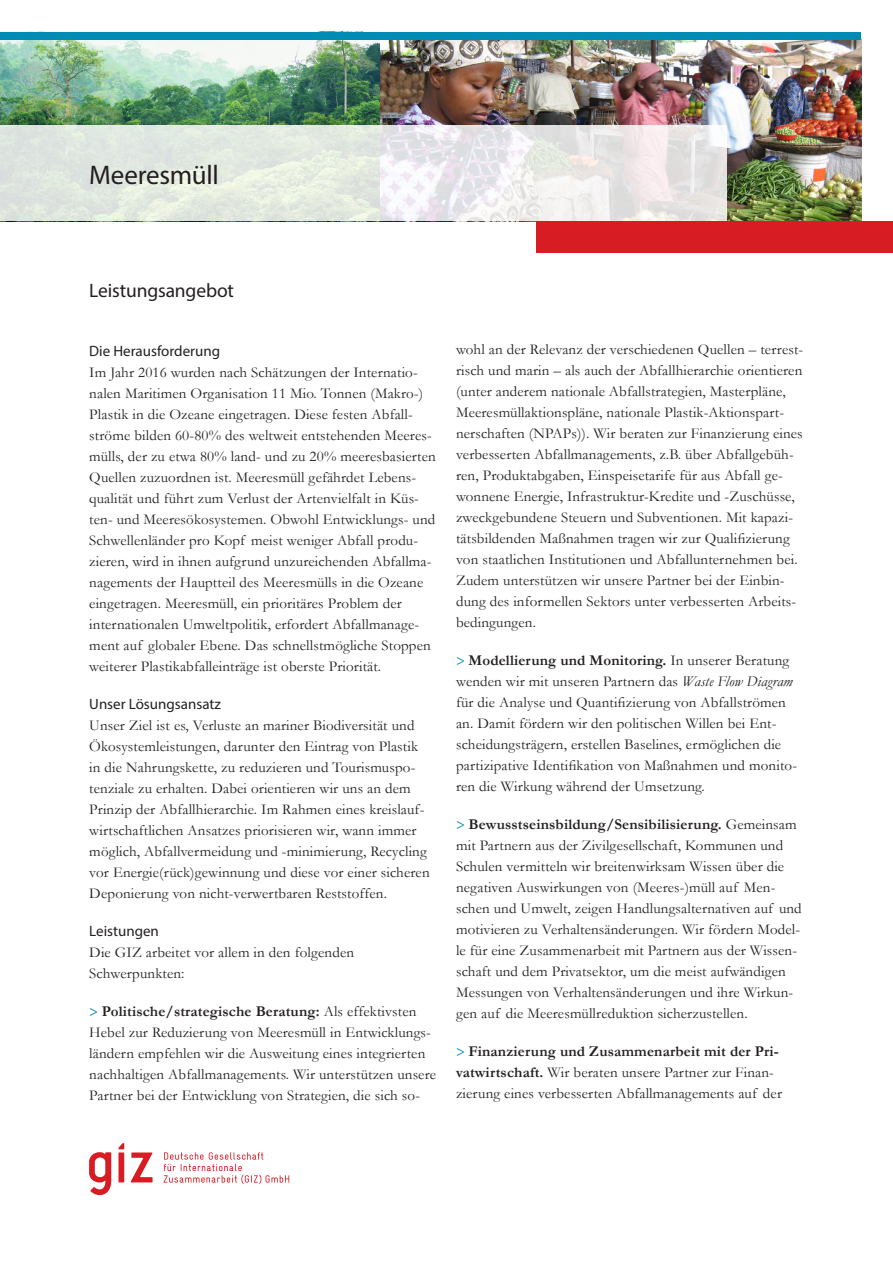
<style>
.page{position:relative;width:893px;height:1263px;background:#fff}
.page>*{position:absolute;margin:0;border:0;box-sizing:border-box;transform-origin:0 0}
.Titel{font:27px "Myriad Pro";letter-spacing:-.01em;color:#231f20}
.t1{font:19.5px "Myriad Pro";letter-spacing:-.005em;color:#231f20}
.Überschrift{font:15px/21px "Garamond";letter-spacing:.01em;color:#231f20}
.s1{font-family:"Myriad Pro"}
.s2{font-family:"Myriad Pro";color:#008bb5}
.s3{font-weight:700}
.s4{font-style:italic}
</style>
<div class="page">
<img style="left:380px;top:39px;width:481px;height:182px">
<img style="left:0;top:39px;width:380px;height:86px">
<div style="left:536px;top:221px;width:357px;height:32px;background:#d81c23"></div>
<svg style="left:89px;top:1152px;width:22px;height:43px"></svg>
<svg style="left:131px;top:1152px;width:22px;height:30px"></svg>
<svg style="left:118px;top:1143px;width:6px;height:39px"></svg>
<svg style="left:164px;top:1152px;width:125px;height:32px"></svg>
<div style="left:0;top:32px;width:861px;height:7px;background:#008bb5"></div>
<svg style="left:0;top:125px;width:727px;height:96px;background:#e6e8e5"></svg>
<p class="Titel" style="left:89px;top:158px;width:131px">Meeresmüll</p>
<h2 class="t1" style="left:89px;top:278px;width:146px">Leistungsangebot</h2>
<p class="Überschrift" style="left:89px;top:341px;width:348px"><span class="s1">Die Herausforderung<br></span>Im Jahr 2016 wurden nach Schätzungen der Internatio&shy;nalen Maritimen Organisation 11 Mio. Tonnen (Makro-)<br>Plastik in die Ozeane eingetragen. Diese festen Abfall&shy;ströme bilden 60-80% des weltweit entstehenden Meeres&shy;mülls, der zu etwa 80% land- und zu 20% meeresbasierten Quellen zuzuordnen ist. Meeresmüll gefährdet Lebens&shy;qualität und führt zum Verlust der Artenvielfalt in Küs&shy;ten- und Meeresökosystemen. Obwohl Entwicklungs- und Schwellenländer pro Kopf meist weniger Abfall produ&shy;zieren, wird in ihnen aufgrund unzureichenden Abfallma&shy;nagements der Hauptteil des Meeresmülls in die Ozeane eingetragen. Meeresmüll, ein prioritäres Problem der internationalen Umweltpolitik, erfordert Abfallmanage&shy;ment auf globaler Ebene. Das schnellstmögliche Stoppen weiterer Plastikabfalleinträge ist oberste Priorität.</p>
<p class="Überschrift" style="left:89px;top:694px;width:342px"><span class="s1">Unser Lösungsansatz<br></span>Unser Ziel ist es, Verluste an mariner Biodiversität und Ökosystemleistungen, darunter den Eintrag von Plastik in die Nahrungskette, zu reduzieren und Tourismuspo&shy;tenziale zu erhalten. Dabei orientieren wir uns an dem Prinzip der Abfallhierarchie. Im Rahmen eines kreislauf&shy;wirtschaftlichen Ansatzes priorisieren wir, wann immer möglich, Abfallvermeidung und -minimierung, Recycling vor Energie(rück)gewinnung und diese vor einer sicheren Deponierung von nicht-verwertbaren Reststoffen.</p>
<p class="Überschrift" style="left:89px;top:921px;width:266px"><span class="s1">Leistungen<br></span>Die GIZ arbeitet vor allem in den folgenden<br>Schwerpunkten:</p>
<p class="Überschrift" style="left:89px;top:1001px;width:348px"><span class="s2">&gt;</span> <span class="s3">Politische/strategische Beratung:</span> Als effektivsten Hebel zur Reduzierung von Meeresmüll in Entwicklungs&shy;ländern empfehlen wir die Ausweitung eines integrierten nachhaltigen Abfallmanagements. Wir unterstützen unsere Partner bei der Entwicklung von Strategien, die sich so-</p>
<p class="Überschrift" style="left:456px;top:339px;width:349px">wohl an der Relevanz der verschiedenen Quellen – terrest&shy;risch und marin – als auch der Abfallhierarchie orientieren (unter anderem nationale Abfallstrategien, Masterpläne, Meeresmüllaktionspläne, nationale Plastik-Aktionspart&shy;nerschaften (NPAPs)). Wir beraten zur Finanzierung eines verbesserten Abfallmanagements, z.B. über Abfallgebüh&shy;ren, Produktabgaben, Einspeisetarife für aus Abfall ge&shy;wonnene Energie, Infrastruktur-Kredite und -Zuschüsse, zweckgebundene Steuern und Subventionen. Mit kapazi&shy;tätsbildenden Maßnahmen tragen wir zur Qualifizierung von staatlichen Institutionen und Abfallunternehmen bei.<br>Zudem unterstützen wir unsere Partner bei der Einbin&shy;dung des informellen Sektors unter verbesserten Arbeits&shy;bedingungen.</p>
<p class="Überschrift" style="left:456px;top:650px;width:343px"><span class="s2">&gt;</span> <span class="s3">Modellierung und Monitoring.</span> In unserer Beratung wenden wir mit unseren Partnern das <span class="s4">Waste Flow Diagram </span>für die Analyse und Quantifizierung von Abfallströmen an. Damit fördern wir den politischen Willen bei Ent&shy;scheidungsträgern, erstellen Baselines, ermöglichen die partizipative Identifikation von Maßnahmen und monito&shy;ren die Wirkung während der Umsetzung.</p>
<p class="Überschrift" style="left:456px;top:814px;width:347px"><span class="s2">&gt;</span> <span class="s3">Bewusstseinsbildung/Sensibilisierung.</span> Gemeinsam mit Partnern aus der Zivilgesellschaft, Kommunen und Schulen vermitteln wir breitenwirksam Wissen über die negativen Auswirkungen von (Meeres-)müll auf Men&shy;schen und Umwelt, zeigen Handlungsalternativen auf und motivieren zu Verhaltensänderungen. Wir fördern Model&shy;le für eine Zusammenarbeit mit Partnern aus der Wissen&shy;schaft und dem Privatsektor, um die meist aufwändigen Messungen von Verhaltensänderungen und ihre Wirkun&shy;gen auf die Meeresmüllreduktion sicherzustellen.</p>
<p class="Überschrift" style="left:456px;top:1041px;width:327px"><span class="s2">&gt;</span> <span class="s3">Finanzierung und Zusammenarbeit mit der Pri&shy;vatwirtschaft.</span> Wir beraten unsere Partner zur Finan&shy;zierung eines verbesserten Abfallmanagements auf der</p>
</div>
